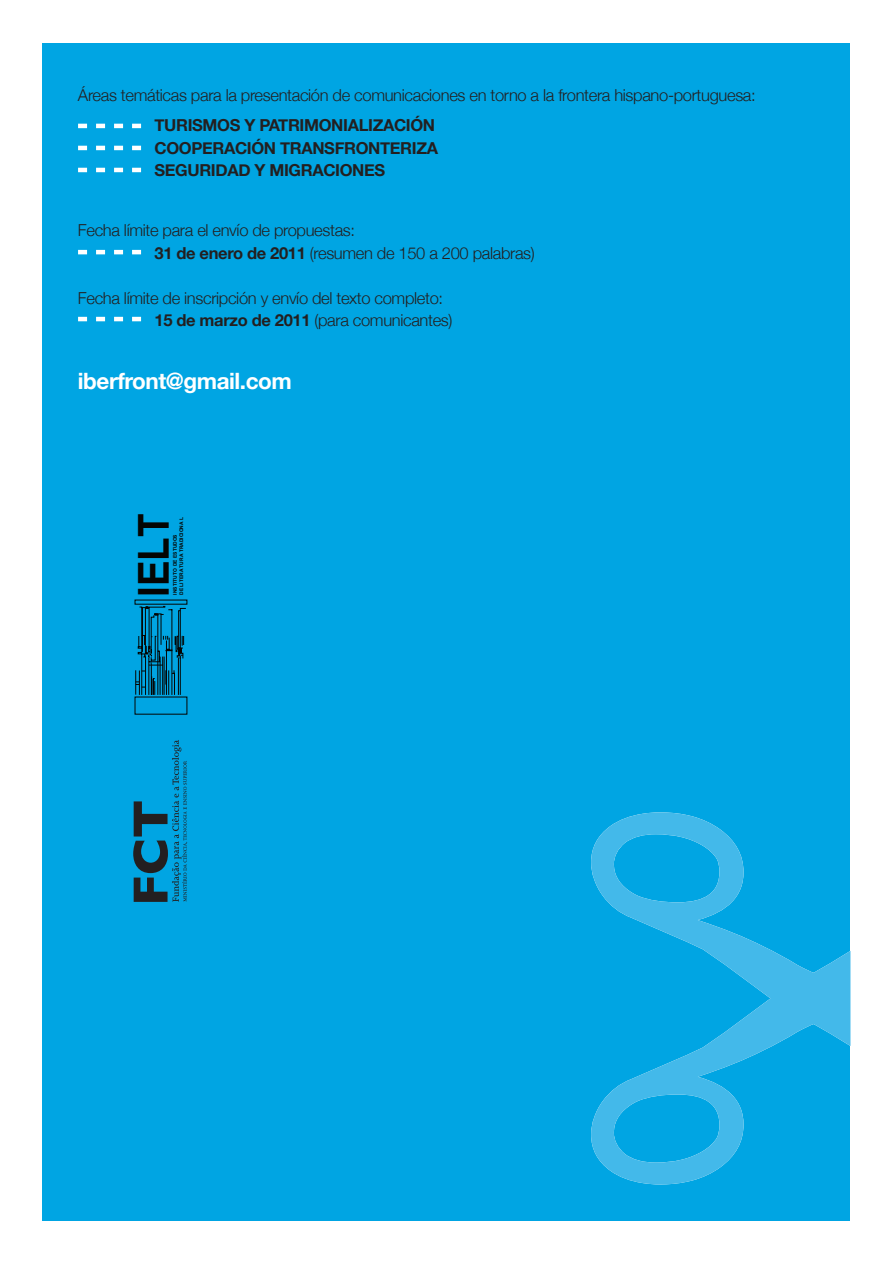
<style>
.page{position:relative;width:893px;height:1263px;background:#fff}
.page>*{position:absolute;margin:0;border:0;box-sizing:border-box;transform-origin:0 0}
.t1{font:700 42.6px "Arial";color:#040503;scale:.9 1}
.t2{font:700 22.5px "Helvetica Neue";letter-spacing:-.02em;color:#fff}
.t3{font:300 16.5px/22.5px "Helvetica Neue";letter-spacing:-.02em;color:#231f20}
.t4{font:700 16.5px/22.5px "Helvetica Neue";letter-spacing:-.02em;color:#231f20}
.t5{font:700 4.95px/6.3px "Arial";color:#040503}
.s1{font-weight:700}
</style>
<div class="page">
<div style="left:43px;top:43px;width:807px;height:1177px;background:#00a5e3"></div>
<svg style="left:78px;top:168px;width:63px;height:4px"></svg>
<svg style="left:78px;top:317px;width:63px;height:4px"></svg>
<svg style="left:78px;top:146px;width:63px;height:4px"></svg>
<svg style="left:78px;top:250px;width:63px;height:4px"></svg>
<svg style="left:78px;top:124px;width:63px;height:4px"></svg>
<svg style="left:850px;top:951px;width:1px;height:95px"></svg>
<svg style="left:591px;top:812px;width:259px;height:372px"></svg>
<svg style="left:133px;top:740px;width:54px;height:162px"></svg>
<svg style="left:134px;top:599px;width:54px;height:116px"></svg>
<p class="t3" style="left:78px;top:84px;width:679px">Áreas temáticas para la presentación de comunicaciones en torno a la frontera hispano-portuguesa:</p>
<p class="t4" style="left:154px;top:113px;width:285px">TURISMOS Y PATRIMONIALIZACIÓN<br>COOPERACIÓN TRANSFRONTERIZA<br>SEGURIDAD Y MIGRACIONES</p>
<p class="t3" style="left:154px;top:219px;width:382px;text-indent:-77px">Fecha límite para el envío de propuestas:<br><span class="s1">31 de enero de 2011</span> (resumen de 150 a 200 palabras)</p>
<p class="t3" style="left:155px;top:286px;width:299px;text-indent:-77px">Fecha límite de inscripción y envío del texto completo:<br><span class="s1">15 de marzo de 2011</span> (para comunicantes)</p>
<h2 class="t2" style="left:78px;top:367px;width:215px">iberfront@gmail.com</h2>
<h1 class="t1" style="left:126px;top:597px;width:94px;rotate:-90deg">IELT</h1>
<p class="t5" style="left:172px;top:595px;width:79px;rotate:-90deg">INSTITU TO DE ESTUDOS<br>DE LITERA TURA TRADICIONA L</p>
</div>
